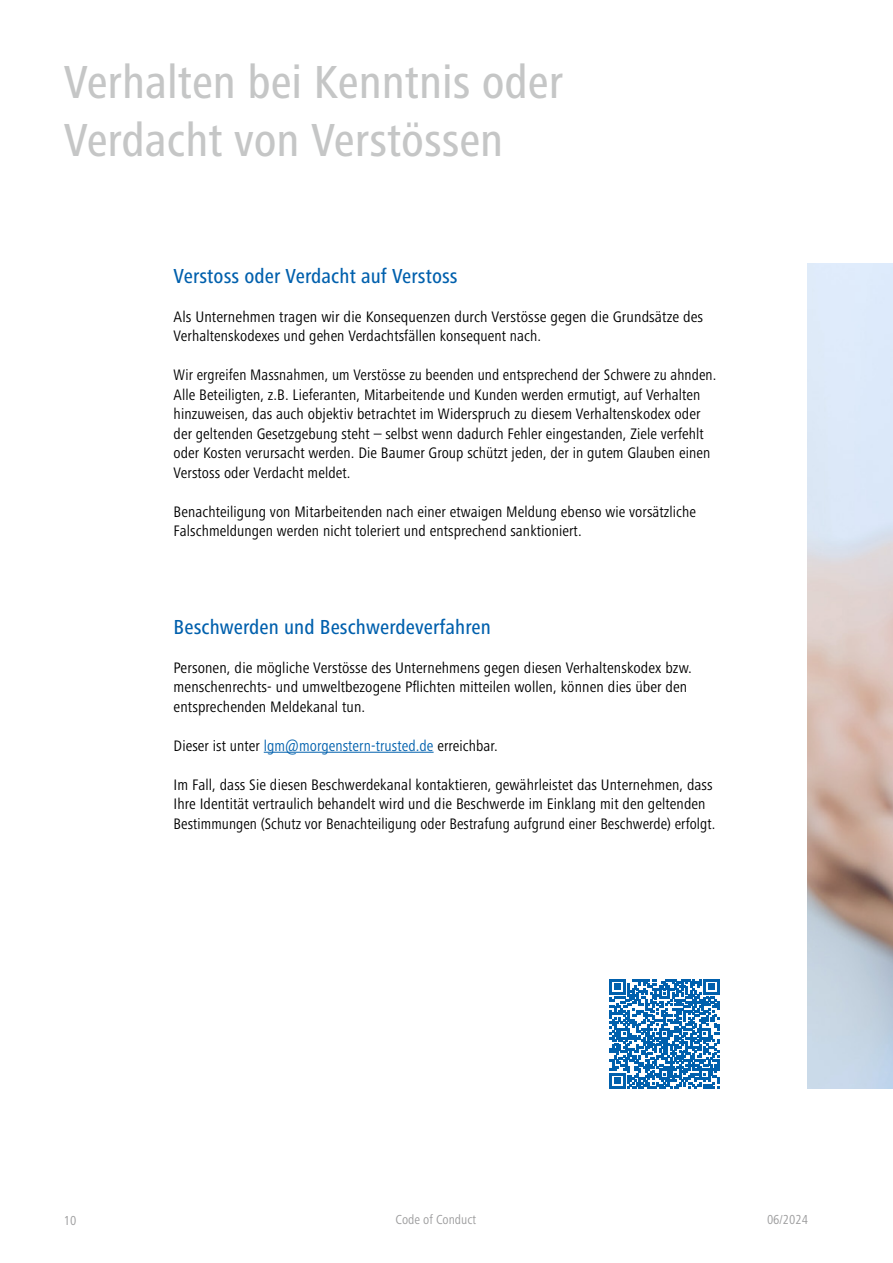
<style>
.page{position:relative;width:893px;height:1263px;background:#fff}
.page>*{position:absolute;margin:0;border:0;box-sizing:border-box;transform-origin:0 0}
.t1{font:500 condensed 48px/57.6px "Frutiger Next Pro";color:#c5c6c6}
.t2{font:500 condensed 21px "Frutiger Next Pro";letter-spacing:.005em;color:#0060ad}
.t3{font:condensed 15.75px/19.5px "Frutiger Next Pro";letter-spacing:.005em;color:#000}
.t4{font:condensed 15.75px "Frutiger Next Pro";letter-spacing:.005em;color:#0060ad}
.t5{font:condensed 13.5px "Frutiger Next Pro";color:#9c9c9d}
.s1{color:#000}
</style>
<div class="page">
<svg style="left:610px;top:979px;width:109px;height:109px"></svg>
<hr style="left:264px;top:752px;width:170px;height:1px;background:#0060ad">
<img style="left:808px;top:263px;width:85px;height:826px">
<h1 class="t1" style="left:64px;top:54px;width:501px">Verhalten bei Kenntnis oder<br>Verdacht von Verstössen</h1>
<h2 class="t2" style="left:174px;top:264px;width:286px">Verstoss oder Verdacht auf Verstoss</h2>
<p class="t3" style="left:174px;top:307px;width:531px">Als Unternehmen tragen wir die Konsequenzen durch Verstösse gegen die Grundsätze des<br>Verhaltenskodexes und gehen Verdachtsfällen konsequent nach.</p>
<p class="t3" style="left:174px;top:365px;width:544px">Wir ergreifen Massnahmen, um Verstösse zu beenden und entsprechend der Schwere zu ahnden.<br>Alle Beteiligten, z.B. Lieferanten, Mitarbeitende und Kunden werden ermutigt, auf Verhalten hinzuweisen, das auch objektiv betrachtet im Widerspruch zu diesem Verhaltenskodex oder der geltenden Gesetzgebung steht – selbst wenn dadurch Fehler eingestanden, Ziele verfehlt oder Kosten verursacht werden. Die Baumer Group schützt jeden, der in gutem Glauben einen Verstoss oder Verdacht meldet.</p>
<p class="t3" style="left:174px;top:502px;width:524px">Benachteiligung von Mitarbeitenden nach einer etwaigen Meldung ebenso wie vorsätzliche<br>Falschmeldungen werden nicht toleriert und entsprechend sanktioniert.</p>
<h2 class="t2" style="left:174px;top:615px;width:319px">Beschwerden und Beschwerdeverfahren</h2>
<p class="t3" style="left:174px;top:658px;width:520px">Personen, die mögliche Verstösse des Unternehmens gegen diesen Verhaltenskodex bzw. menschenrechts- und umweltbezogene Pflichten mitteilen wollen, können dies über den entsprechenden Meldekanal tun.</p>
<p class="t4" style="left:174px;top:736px;width:326px"><span class="s1">Dieser ist unter</span> lgm@morgenstern-trusted.de <span class="s1">erreichbar.</span></p>
<p class="t3" style="left:174px;top:775px;width:543px">Im Fall, dass Sie diesen Beschwerdekanal kontaktieren, gewährleistet das Unternehmen, dass<br>Ihre Identität vertraulich behandelt wird und die Beschwerde im Einklang mit den geltenden<br>Bestimmungen (Schutz vor Benachteiligung oder Bestrafung aufgrund einer Beschwerde) erfolgt.</p>
<p class="t5" style="left:64px;top:1212px;width:14px">10</p>
<p class="t5" style="left:396px;top:1212px;width:82px">Code of Conduct</p>
<p class="t5" style="left:767px;top:1212px;width:42px">06/2024</p>
</div>
